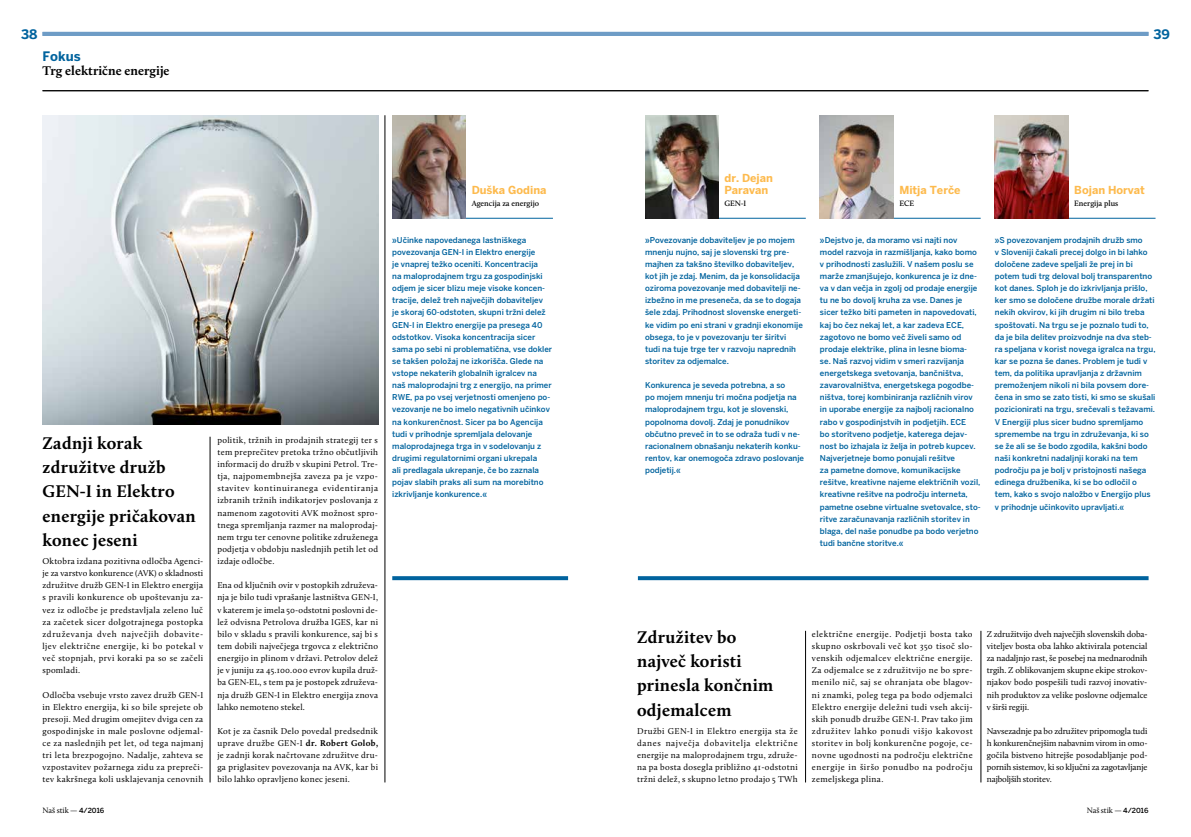
<style>
.page{position:relative;width:1191px;height:837px;background:#fff}
.page>*{position:absolute;margin:0;border:0;box-sizing:border-box;transform-origin:0 0}
.t1{font:700 17.5px/24.2px "Calluna";letter-spacing:.015em;color:#000}
.t2{font:700 13px "Calluna";color:#000}
.t3{font:700 13px "Benton Sans";color:#00639e}
.t4{font:700 11px/12.1px "Benton Sans";color:#fdba4d}
.t5{font:8.8px/12.1px "Calluna";letter-spacing:.03em;color:#000;text-align:justify}
.t6{font:500 8px/12.1px "Benton Sans";color:#00639e}
.t7{font:600 8px "Calluna";color:#000}
.t8{font:8px "Calluna";color:#000}
.s1{font-weight:700}
.s2{font-family:"Benton Sans";font-weight:500;font-size:7px}
</style>
<div class="page">
<hr style="left:43px;top:32px;width:1105px;height:4px;background:#6e9cc6">
<hr style="left:43px;top:90px;width:1105px;height:1px;background:#000">
<hr style="left:385px;top:115px;width:1px;height:667px;background:#000">
<hr style="left:210px;top:436px;width:1px;height:346px;background:#000">
<hr style="left:392px;top:218px;width:161px;height:1px;background:#00639e">
<img style="left:392px;top:115px;width:73px;height:103px">
<hr style="left:645px;top:218px;width:161px;height:1px;background:#00639e">
<img style="left:645px;top:115px;width:73px;height:103px">
<hr style="left:994px;top:218px;width:161px;height:1px;background:#00639e">
<img style="left:994px;top:115px;width:74px;height:103px">
<hr style="left:820px;top:218px;width:160px;height:1px;background:#00639e">
<img style="left:820px;top:115px;width:73px;height:103px">
<svg style="left:638px;top:576px;width:510px;height:4px;background:#0b69a2"></svg>
<svg style="left:392px;top:576px;width:176px;height:4px"></svg>
<hr style="left:805px;top:630px;width:1px;height:152px;background:#000">
<hr style="left:980px;top:630px;width:1px;height:152px;background:#000">
<img style="left:43px;top:115px;width:335px;height:309px">
<h2 class="t3" style="left:21px;top:27px;width:18px">38</h2>
<h2 class="t3" style="left:43px;top:48px;width:40px">Fokus</h2>
<h2 class="t2" style="left:43px;top:62px;width:129px">Trg električne energije</h2>
<h1 class="t1" style="left:43px;top:430px;width:155px">Zadnji korak združitve družb<br>GEN-I in Elektro energije pričakovan konec jeseni</h1>
<p class="t5" style="left:43px;top:554px;width:162px">Oktobra izdana pozitivna odločba Agenci&shy;je za varstvo konkurence (AVK) o skladnosti združitve družb GEN-I in Elektro energija s pravili konkurence ob upoštevanju za&shy;vez iz odločbe je predstavljala zeleno luč za začetek sicer dolgotrajnega postopka združevanja dveh največjih dobavite&shy;ljev električne energije, ki bo potekal v več stopnjah, prvi koraki pa so se začeli spomladi.</p>
<p class="t5" style="left:43px;top:688px;width:162px">Odločba vsebuje vrsto zavez družb GEN-I in Elektro energija, ki so bile sprejete ob presoji. Med drugim omejitev dviga cen za gospodinjske in male poslovne odjemal&shy;ce za naslednjih pet let, od tega najmanj tri leta brezpogojno. Nadalje, zahteva se vzpostavitev požarnega zidu za prepreči&shy;tev kakršnega koli usklajevanja cenovnih</p>
<p class="t5" style="left:217px;top:433px;width:162px">politik, tržnih in prodajnih strategij ter s tem preprečitev pretoka tržno občutljivih informacij do družb v skupini Petrol. Tre&shy;tja, najpomembnejša zaveza pa je vzpo&shy;stavitev kontinuiranega evidentiranja izbranih tržnih indikatorjev poslovanja z namenom zagotoviti AVK možnost spro&shy;tnega spremljanja razmer na maloprodaj&shy;nem trgu ter cenovne politike združenega podjetja v obdobju naslednjih petih let od izdaje odločbe.</p>
<p class="t5" style="left:217px;top:579px;width:162px">Ena od ključnih ovir v postopkih združeva&shy;nja je bilo tudi vprašanje lastništva GEN-I, v katerem je imela 50-odstotni poslovni de&shy;lež odvisna Petrolova družba IGES, kar ni bilo v skladu s pravili konkurence, saj bi s tem dobili največjega trgovca z električno energijo in plinom v državi. Petrolov delež je v juniju za 45.100.000 evrov kupila druž&shy;ba GEN-EL, s tem pa je postopek združeva&shy;nja družb GEN-I in Elektro energija znova lahko nemoteno stekel.</p>
<p class="t5" style="left:217px;top:724px;width:162px">Kot je za časnik Delo povedal predsednik uprave družbe GEN-I <span class="s1">dr. Robert Golob, </span>je zadnji korak načrtovane združitve dru&shy;ga priglasitev povezovanja na AVK, kar bi bilo lahko opravljeno konec jeseni.</p>
<h3 class="t4" style="left:471px;top:184px;width:76px">Duška Godina</h3>
<p class="t7" style="left:471px;top:198px;width:69px">Agencija za energijo</p>
<p class="t6" style="left:392px;top:233px;width:161px">»Učinke napovedanega lastniškega povezovanja GEN-I in Elektro energije<br>je vnaprej težko oceniti. Koncentracija<br>na maloprodajnem trgu za gospodinjski odjem je sicer blizu meje visoke koncen&shy;tracije, delež treh največjih dobaviteljev<br>je skoraj 60-odstoten, skupni tržni delež GEN-I in Elektro energije pa presega 40 odstotkov. Visoka koncentracija sicer sama po sebi ni problematična, vse dokler se takšen položaj ne izkorišča. Glede na vstope nekaterih globalnih igralcev na naš maloprodajni trg z energijo, na primer RWE, pa po vsej verjetnosti omenjeno po&shy;vezovanje ne bo imelo negativnih učinkov na konkurenčnost. Sicer pa bo Agencija tudi v prihodnje spremljala delovanje maloprodajnega trga in v sodelovanju z drugimi regulatornimi organi ukrepala<br>ali predlagala ukrepanje, če bo zaznala pojav slabih praks ali sum na morebitno izkrivljanje konkurence.«</p>
<h2 class="t3" style="left:1153px;top:27px;width:18px">39</h2>
<h3 class="t4" style="left:724px;top:172px;width:50px">dr. Dejan<br>Paravan</h3>
<p class="t7" style="left:724px;top:198px;width:23px">GEN-I</p>
<p class="t6" style="left:645px;top:233px;width:159px">»Povezovanje dobaviteljev je po mojem mnenju nujno, saj je slovenski trg pre&shy;majhen za takšno številko dobaviteljev, kot jih je zdaj. Menim, da je konsolidacija oziroma povezovanje med dobavitelji ne&shy;izbežno in me preseneča, da se to dogaja šele zdaj. Prihodnost slovenske energeti&shy;ke vidim po eni strani v gradnji ekonomije obsega, to je v povezovanju ter širitvi tudi na tuje trge ter v razvoju naprednih storitev za odjemalce.</p>
<p class="t6" style="left:645px;top:379px;width:160px">Konkurenca je seveda potrebna, a so<br>po mojem mnenju tri močna podjetja na maloprodajnem trgu, kot je slovenski, popolnoma dovolj. Zdaj je ponudnikov občutno preveč in to se odraža tudi v ne&shy;racionalnem obnašanju nekaterih konku&shy;rentov, kar onemogoča zdravo poslovanje podjetij.«</p>
<h3 class="t4" style="left:899px;top:184px;width:63px">Mitja Terče</h3>
<p class="t7" style="left:899px;top:198px;width:16px">ECE</p>
<p class="t6" style="left:820px;top:233px;width:162px">»Dejstvo je, da moramo vsi najti nov model razvoja in razmišljanja, kako bomo v prihodnosti zaslužili. V našem poslu se marže zmanjšujejo, konkurenca je iz dne&shy;va v dan večja in zgolj od prodaje energije tu ne bo dovolj kruha za vse. Danes je sicer težko biti pameten in napovedovati, kaj bo čez nekaj let, a kar zadeva ECE, zagotovo ne bomo več živeli samo od prodaje elektrike, plina in lesne bioma-<br>se. Naš razvoj vidim v smeri razvijanja energetskega svetovanja, bančništva, zavarovalništva, energetskega pogodbe&shy;ništva, torej kombiniranja različnih virov in uporabe energije za najbolj racionalno rabo v gospodinjstvih in podjetjih. ECE<br>bo storitveno podjetje, katerega dejav&shy;nost bo izhajala iz želja in potreb kupcev.<br>Najverjetneje bomo ponujali rešitve<br>za pametne domove, komunikacijske rešitve, kreativne najeme električnih vozil, kreativne rešitve na področju interneta, pametne osebne virtualne svetovalce, sto&shy;ritve zaračunavanja različnih storitev in blaga, del naše ponudbe pa bodo verjetno tudi bančne storitve.«</p>
<h3 class="t4" style="left:1074px;top:184px;width:72px">Bojan Horvat</h3>
<p class="t7" style="left:1074px;top:198px;width:46px">Energija plus</p>
<p class="t6" style="left:994px;top:233px;width:162px">»S povezovanjem prodajnih družb smo<br>v Sloveniji čakali precej dolgo in bi lahko določene zadeve speljali že prej in bi potem tudi trg deloval bolj transparentno kot danes. Sploh je do izkrivljanja prišlo, ker smo se določene družbe morale držati nekih okvirov, ki jih drugim ni bilo treba spoštovati. Na trgu se je poznalo tudi to, da je bila delitev proizvodnje na dva steb&shy;ra speljana v korist novega igralca na trgu, kar se pozna še danes. Problem je tudi v tem, da politika upravljanja z državnim premoženjem nikoli ni bila povsem dore&shy;čena in smo se zato tisti, ki smo se skušali pozicionirati na trgu, srečevali s težavami.<br>V Energiji plus sicer budno spremljamo spremembe na trgu in združevanja, ki so se že ali se še bodo zgodila, kakšni bodo naši konkretni nadaljnji koraki na tem področju pa je bolj v pristojnosti našega edinega družbenika, ki se bo odločil o tem, kako s svojo naložbo v Energijo plus v prihodnje učinkovito upravljati.«</p>
<h1 class="t1" style="left:637px;top:624px;width:138px">Združitev bo največ koristi prinesla končnim odjemalcem</h1>
<p class="t5" style="left:637px;top:724px;width:162px">Družbi GEN-I in Elektro energija sta že danes največja dobavitelja električne energije na maloprodajnem trgu, združe&shy;na pa bosta dosegla približno 41-odstotni tržni delež, s skupno letno prodajo 5 TWh</p>
<p class="t5" style="left:812px;top:627px;width:162px">električne energije. Podjetji bosta tako skupno oskrbovali več kot 350 tisoč slo&shy;venskih odjemalcev električne energije.<br>Za odjemalce se z združitvijo ne bo spre&shy;menilo nič, saj se ohranjata obe blagov&shy;ni znamki, poleg tega pa bodo odjemalci Elektro energije deležni tudi vseh akcij&shy;skih ponudb družbe GEN-I. Prav tako jim združitev lahko ponudi višjo kakovost storitev in bolj konkurenčne pogoje, ce&shy;novne ugodnosti na področju električne energije in širšo ponudbo na področju zemeljskega plina.</p>
<p class="t5" style="left:986px;top:627px;width:162px">Z združitvijo dveh največjih slovenskih doba&shy;viteljev bosta oba lahko aktivirala potencial za nadaljnjo rast, še posebej na mednarodnih trgih. Z oblikovanjem skupne ekipe strokov&shy;njakov bodo pospešili tudi razvoj inovativ&shy;nih produktov za velike poslovne odjemalce v širši regiji.</p>
<p class="t5" style="left:986px;top:724px;width:162px">Navsezadnje pa bo združitev pripomogla tudi h konkurenčnejšim nabavnim virom in omo&shy;gočila bistveno hitrejše posodabljanje pod&shy;pornih sistemov, ki so ključni za zagotavljanje najboljših storitev.</p>
<p class="t8" style="left:43px;top:805px;width:63px">Naš stik — <span class="s2">4/2016</span></p>
<p class="t8" style="left:1086px;top:805px;width:63px">Naš stik — <span class="s2">4/2016</span></p>
</div>
